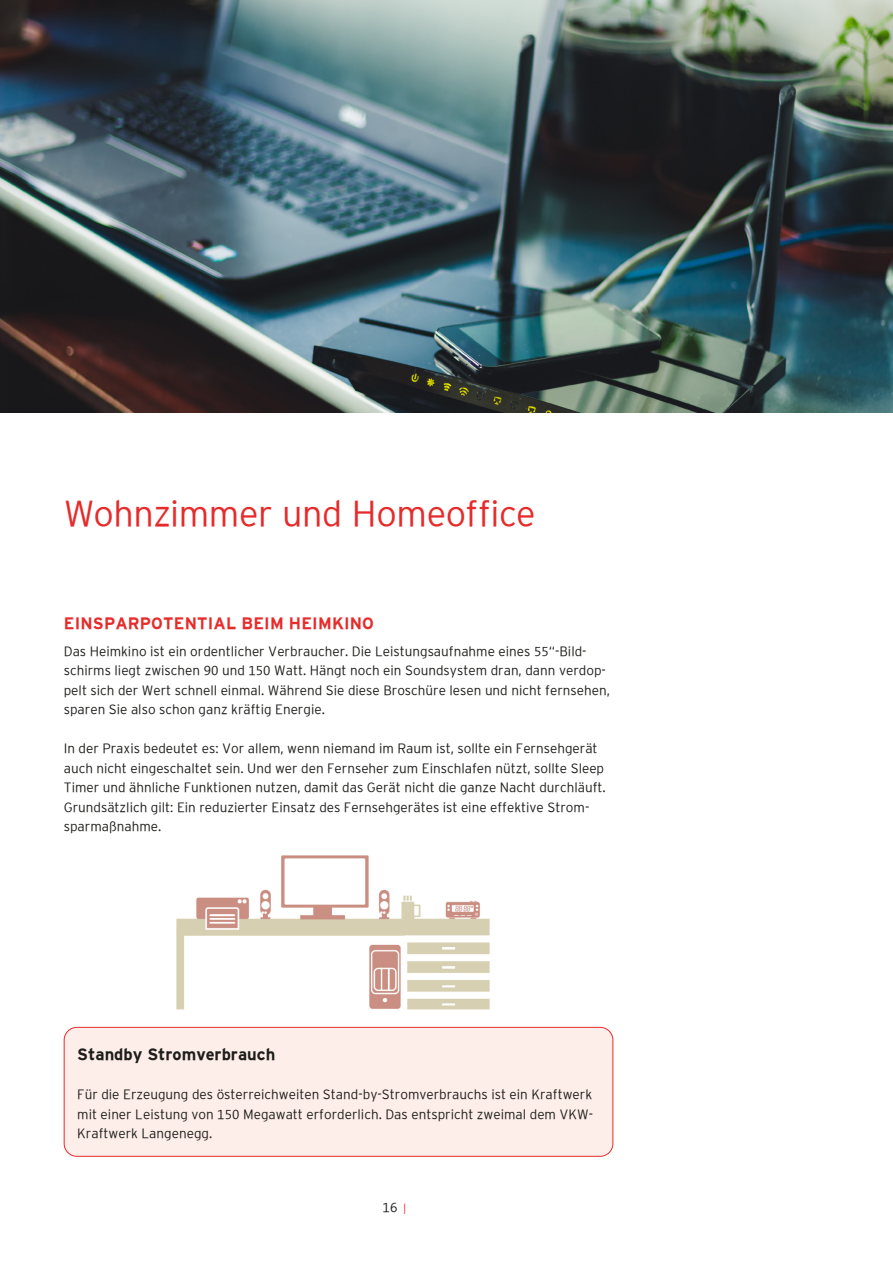
<style>
.page{position:relative;width:893px;height:1263px;background:#fff}
.page>*{position:absolute;margin:0;border:0;box-sizing:border-box;transform-origin:0 0}
.t1{font:300 36px "Energieinstitut";letter-spacing:-.01em;color:#e62b2a}
.t2{font:700 16.5px "Energieinstitut";letter-spacing:.01em;color:#e62b2a}
.t3{font:700 16.5px "Energieinstitut";color:#1d1d1b}
.t4{font:300 13.5px/19.5px "Energieinstitut";color:#1d1d1b}
.s1{font-size:10.5px;color:#e62b2a}
</style>
<div class="page">
<img style="left:0;top:0;width:893px;height:412px">
<div style="left:64px;top:1027px;width:549px;height:129px;background:#feeee9;border-radius:13px"></div>
<div style="left:64px;top:1027px;width:549px;height:130px;border:1px solid #e62b2a;border-radius:13px"></div>
<img style="left:176px;top:855px;width:314px;height:155px">
<h1 class="t1" style="left:64px;top:493px;width:473px">Wohnzimmer und Homeoffice</h1>
<p class="t2" style="left:64px;top:614px;width:312px">EINSPARPOTENTIAL BEIM HEIMKINO</p>
<p class="t4" style="left:64px;top:642px;width:548px">Das Heimkino ist ein ordentlicher Verbraucher. Die Leistungsaufnahme eines 55“-Bild&shy;schirms liegt zwischen 90 und 150 Watt. Hängt noch ein Soundsystem dran, dann verdop&shy;pelt sich der Wert schnell einmal. Während Sie diese Broschüre lesen und nicht fernsehen, sparen Sie also schon ganz kräftig Energie.</p>
<p class="t4" style="left:64px;top:739px;width:544px">In der Praxis bedeutet es: Vor allem, wenn niemand im Raum ist, sollte ein Fernsehgerät auch nicht eingeschaltet sein. Und wer den Fernseher zum Einschlafen nützt, sollte Sleep Timer und ähnliche Funktionen nutzen, damit das Gerät nicht die ganze Nacht durchläuft.<br>Grundsätzlich gilt: Ein reduzierter Einsatz des Fernsehgerätes ist eine effektive Strom&shy;sparmaßnahme.</p>
<p class="t3" style="left:77px;top:1045px;width:200px">Standby Stromverbrauch</p>
<p class="t4" style="left:77px;top:1085px;width:517px;text-align:justify">Für die Erzeugung des österreichweiten Stand-by-Stromverbrauchs ist ein Kraftwerk mit einer Leistung von 150 Megawatt erforderlich. Das entspricht zweimal dem VKW-Kraftwerk Langenegg.</p>
<p class="t4" style="left:383px;top:1197px;width:25px">16 <span class="s1">|</span></p>
</div>
